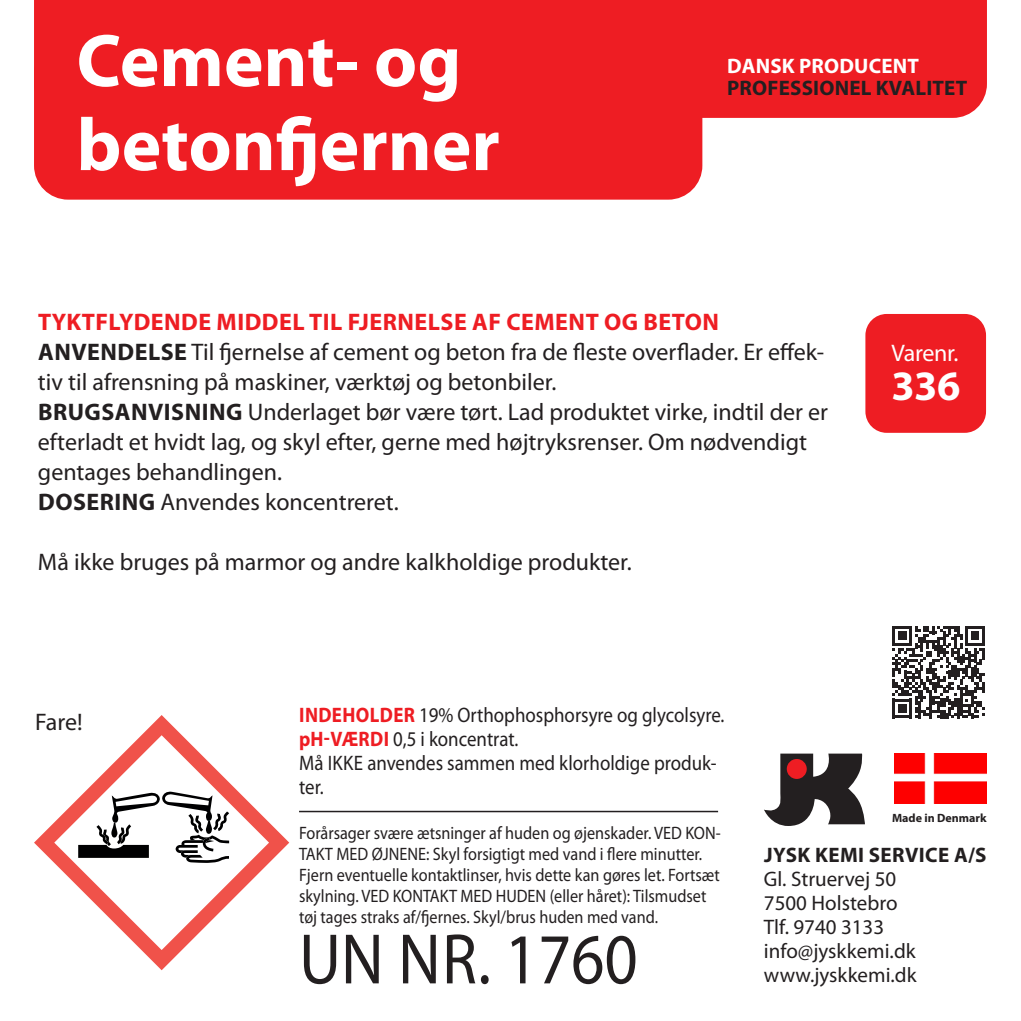
<style>
.page{position:relative;width:1021px;height:1021px;background:#fff}
.page>*{position:absolute;margin:0;border:0;box-sizing:border-box;transform-origin:0 0}
.t1{font:700 75px/84px "Myriad Pro";color:#fff}
.t2{font:72px "Myriad Pro";color:#231f20;scale:.9 1}
.t3{font:700 42px "Myriad Pro";color:#fff}
.t4{font:24px/30px "Myriad Pro";color:#231f20}
.t5{font:700 24px "Myriad Pro";letter-spacing:.02em;color:#ee1d23}
.t6{font:24px "Myriad Pro";letter-spacing:-.01em;color:#fff}
.t7{font:21px/24px "Myriad Pro";color:#231f20;scale:.9 1}
.t8{font:21px "Myriad Pro";color:#231f20}
.t9{font:700 21px "Myriad Pro";letter-spacing:.01em;color:#231f20}
.t10{font:700 21px "Myriad Pro";letter-spacing:.01em;color:#fff}
.t11{font:18px/21px "Myriad Pro";color:#231f20;scale:.9 1}
.t12{font:700 12px "Myriad Pro";color:#231f20}
.s1{font-weight:700}
.s2{font-weight:700;color:#ee1d23}
</style>
<div class="page">
<svg style="left:764px;top:753px;width:101px;height:73px"></svg>
<div style="left:786px;top:759px;width:20px;height:20px;background:#ee1d23;border-radius:50%"></div>
<div style="left:34px;top:0;width:952px;height:118px;background:#ee1d23"></div>
<div style="left:865px;top:314px;width:121px;height:119px;background:#ee1d23;border-radius:21px"></div>
<div style="left:34px;top:39px;width:668px;height:161px;background:#ee1d23;border-radius:34px"></div>
<hr style="left:299px;top:810px;width:419px;height:2px;background:#231f20">
<svg style="left:34px;top:715px;width:255px;height:255px"></svg>
<img style="left:894px;top:753px;width:92px;height:50px">
<svg style="left:892px;top:626px;width:92px;height:92px"></svg>
<p class="t1" style="left:77px;top:16px;width:425px">Cement- og betonfjerner</p>
<p class="t10" style="left:727px;top:53px;width:193px">DANSK PRODUCENT</p>
<p class="t9" style="left:727px;top:74px;width:242px">PROFESSIONEL KVALITET</p>
<p class="t5" style="left:38px;top:306px;width:682px">TYKTFLYDENDE MIDDEL TIL FJERNELSE AF CEMENT OG BETON</p>
<p class="t4" style="left:38px;top:337px;width:787px"><span class="s1">ANVENDELSE</span> Til fjernelse af cement og beton fra de fleste overflader. Er effek&shy;tiv til afrensning på maskiner, værktøj og betonbiler.</p>
<p class="t4" style="left:38px;top:397px;width:791px"><span class="s1">BRUGSANVISNING</span> Underlaget bør være tørt. Lad produktet virke, indtil der er efterladt et hvidt lag, og skyl efter, gerne med højtryksrenser. Om nødvendigt gentages behandlingen.<br><span class="s1">DOSERING</span> Anvendes koncentreret.</p>
<p class="t4" style="left:38px;top:547px;width:595px">Må ikke bruges på marmor og andre kalkholdige produkter.</p>
<p class="t6" style="left:891px;top:338px;width:69px">Varenr.</p>
<p class="t3" style="left:891px;top:358px;width:71px">336</p>
<p class="t4" style="left:35px;top:706px;width:49px">Fare!</p>
<p class="t7" style="left:299px;top:702px;width:474px"><span class="s2">INDEHOLDER</span> 19% Orthophosphorsyre og glycolsyre.</p>
<p class="t7" style="left:299px;top:726px;width:245px"><span class="s2">pH-VÆRDI</span> 0,5 i koncentrat.</p>
<p class="t7" style="left:299px;top:750px;width:465px">Må IKKE anvendes sammen med klorholdige produk&shy;ter.</p>
<p class="t11" style="left:299px;top:822px;width:470px">Forårsager svære ætsninger af huden og øjenskader. VED KON-TAKT MED ØJNENE: Skyl forsigtigt med vand i flere minutter.<br>Fjern eventuelle kontaktlinser, hvis dette kan gøres let. Fortsæt skylning. VED KONTAKT MED HUDEN (eller håret): Tilsmudset tøj tages straks af/fjernes. Skyl/brus huden med vand.</p>
<p class="t2" style="left:299px;top:914px;width:378px">UN NR. 1760</p>
<p class="t12" style="left:892px;top:809px;width:96px">Made in Denmark</p>
<p class="t9" style="left:764px;top:841px;width:224px">JYSK KEMI SERVICE A/S</p>
<p class="t8" style="left:764px;top:865px;width:134px">Gl. Struervej 50</p>
<p class="t8" style="left:764px;top:889px;width:135px">7500 Holstebro</p>
<p class="t8" style="left:764px;top:913px;width:122px">Tlf. 9740 3133</p>
<p class="t8" style="left:764px;top:937px;width:153px">info@jyskkemi.dk</p>
<p class="t8" style="left:764px;top:961px;width:154px">www.jyskkemi.dk</p>
</div>
